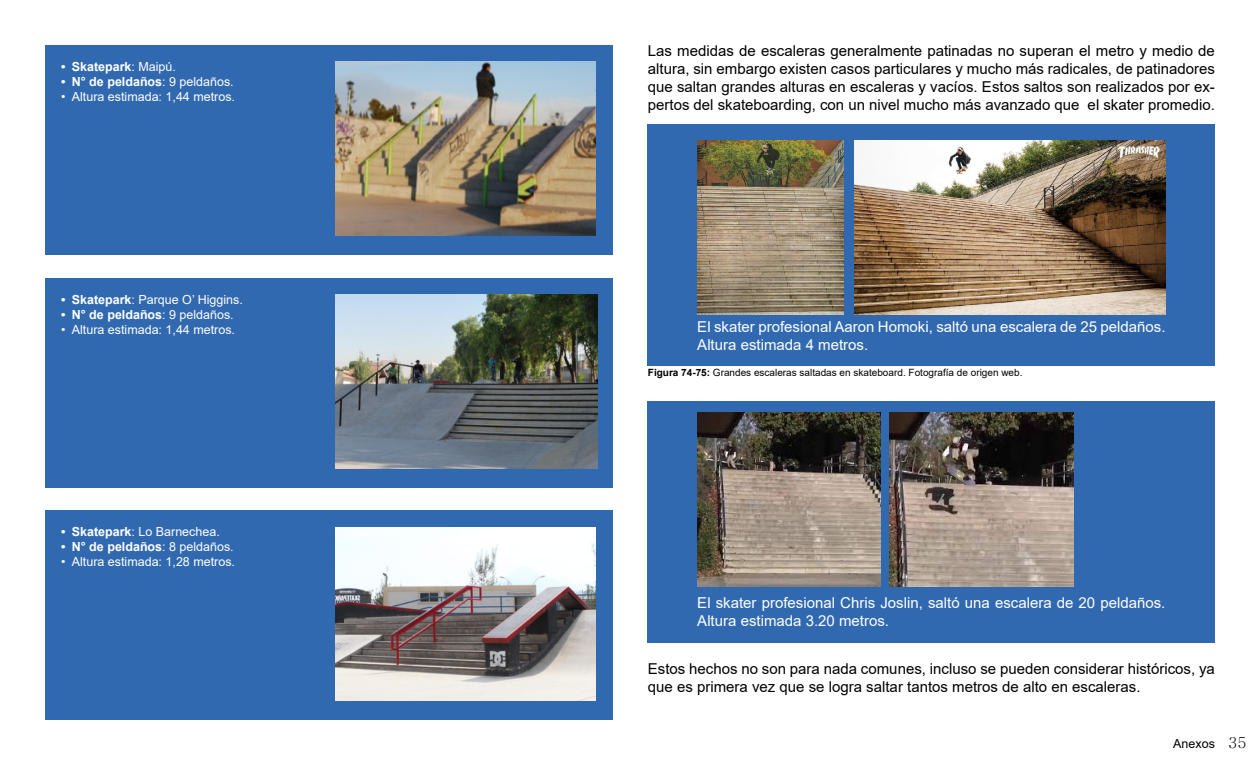
<style>
.page{position:relative;width:1260px;height:765px;background:#fff}
.page>*{position:absolute;margin:0;border:0;box-sizing:border-box;transform-origin:0 0}
.t1{font:15px/18px "Arial";color:#000;text-align:justify}
.t2{font:15px/18px "Arial";color:#fff}
.t3{font:12.5px "Arial";color:#fff}
.t4{font:700 12.5px "Arial";color:#fff}
.t5{font:12.5px "Arial";color:#000}
.t6{font:10px "Arial";color:#000}
.s1{font-weight:400}
.s2{font-weight:700}
.s3{font-family:"Adobe Myungjo Std";font-weight:500;font-size:15px}
</style>
<div class="page">
<div style="left:648px;top:125px;width:567px;height:241px;background:#3169b1"></div>
<div style="left:648px;top:401px;width:567px;height:241px;background:#3169b1"></div>
<img style="left:697px;top:140px;width:147px;height:174px">
<img style="left:697px;top:412px;width:184px;height:174px">
<img style="left:890px;top:412px;width:183px;height:174px">
<img style="left:855px;top:140px;width:311px;height:174px">
<div style="left:45px;top:45px;width:567px;height:210px;background:#3169b1"></div>
<div style="left:45px;top:278px;width:567px;height:209px;background:#3169b1"></div>
<div style="left:45px;top:510px;width:567px;height:210px;background:#3169b1"></div>
<img style="left:336px;top:62px;width:260px;height:174px">
<img style="left:336px;top:295px;width:261px;height:173px">
<img style="left:336px;top:527px;width:260px;height:174px">
<p class="t4" style="left:61px;top:58px;width:116px">• Skatepark<span class="s1">: Maipú.</span></p>
<p class="t4" style="left:61px;top:73px;width:174px">• N° de peldaños<span class="s1">: 9 peldaños.</span></p>
<p class="t3" style="left:61px;top:88px;width:175px">• Altura estimada: 1,44 metros.</p>
<p class="t3" style="left:61px;top:291px;width:183px"><span class="s2">• Skatepark</span>: Parque O’ Higgins.</p>
<p class="t4" style="left:61px;top:306px;width:174px">• N° de peldaños<span class="s1">: 9 peldaños.</span></p>
<p class="t3" style="left:61px;top:321px;width:175px">• Altura estimada: 1,44 metros.</p>
<p class="t3" style="left:61px;top:523px;width:160px"><span class="s2">• Skatepark</span>: Lo Barnechea.</p>
<p class="t4" style="left:61px;top:538px;width:174px">• N° de peldaños<span class="s1">: 8 peldaños.</span></p>
<p class="t3" style="left:61px;top:553px;width:175px">• Altura estimada: 1,28 metros.</p>
<p class="t1" style="left:648px;top:42px;width:569px">Las medidas de escaleras generalmente patinadas no superan el metro y medio de altura, sin embargo existen casos particulares y mucho más radicales, de patinadores que saltan grandes alturas en escaleras y vacíos. Estos saltos son realizados por ex&shy;pertos del skateboarding, con un nivel mucho más avanzado que el skater promedio.</p>
<p class="t2" style="left:697px;top:317px;width:470px">El skater profesional Aaron Homoki, saltó una escalera de 25 peldaños.<br>Altura estimada 4 metros.</p>
<p class="t6" style="left:648px;top:366px;width:376px"><span class="s2">Figura 74-75:</span> Grandes escaleras saltadas en skateboard. Fotografía de origen web.</p>
<p class="t2" style="left:697px;top:594px;width:470px">El skater profesional Chris Joslin, saltó una escalera de 20 peldaños.<br>Altura estimada 3.20 metros.</p>
<p class="t1" style="left:648px;top:660px;width:569px">Estos hechos no son para nada comunes, incluso se pueden considerar históricos, ya que es primera vez que se logra saltar tantos metros de alto en escaleras.</p>
<p class="t5" style="left:1173px;top:735px;width:75px">Anexos <span class="s3">35</span></p>
</div>
